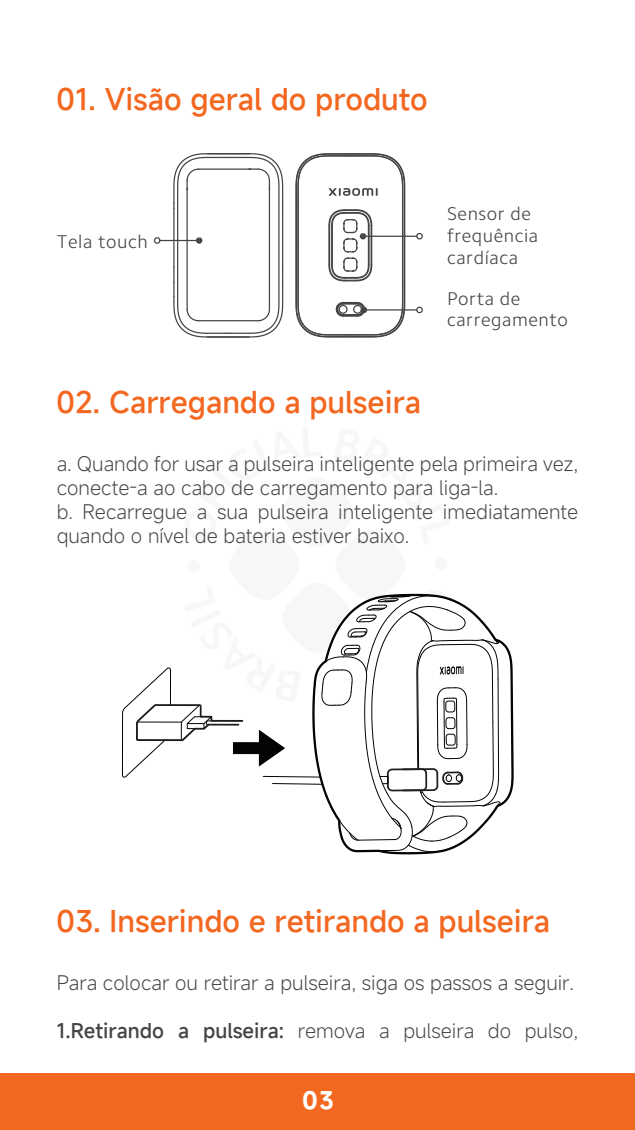
<style>
.page{position:relative;width:635px;height:1130px;background:#fff}
.page>*{position:absolute;margin:0;border:0;box-sizing:border-box;transform-origin:0 0}
.t1{font:500 29.6px "Mi Sans";color:#f36821}
.t2{font:600 23.6px "Mi Sans";color:#fff}
.t3{font:300 20px/24px "Mi Sans";color:#434445}
.t4{font:300 18.4px/21.6px "Camphor Pro";letter-spacing:.03em;color:#434445}
.s1{font-weight:500}
</style>
<div class="page">
<div style="left:0;top:1073px;width:635px;height:56px;background:#f36821"></div>
<svg style="left:173px;top:153px;width:111px;height:185px"></svg>
<hr style="left:160px;top:240px;width:39px;height:1px;background:#434545">
<div style="left:154px;top:237px;width:7px;height:7px;border:1px solid #434545;border-radius:50%"></div>
<svg style="left:196px;top:237px;width:6px;height:7px"></svg>
<hr style="left:363px;top:235px;width:54px;height:2px;background:#434545">
<div style="left:416px;top:233px;width:7px;height:6px;border:1px solid #434545;border-radius:50%"></div>
<hr style="left:364px;top:309px;width:53px;height:1px;background:#434545">
<div style="left:416px;top:306px;width:7px;height:7px;border:1px solid #434545;border-radius:50%"></div>
<svg style="left:295px;top:153px;width:111px;height:185px"></svg>
<svg style="left:122px;top:593px;width:391px;height:262px"></svg>
<h1 class="t1" style="left:56px;top:77px;width:373px">01. Visão geral do produto</h1>
<p class="t4" style="left:57px;top:230px;width:92px">Tela touch</p>
<h1 class="t1" style="left:56px;top:379px;width:366px">02. Carregando a pulseira</h1>
<p class="t4" style="left:447px;top:203px;width:93px">Sensor de frequência cardíaca</p>
<p class="t4" style="left:447px;top:287px;width:122px">Porta de carregamento</p>
<p class="t3" style="left:57px;top:451px;width:523px">a. Quando for usar a pulseira inteligente pela primeira vez, conecte-a ao cabo de carregamento para liga-la.<br>b. Recarregue a sua pulseira inteligente imediatamente quando o nível de bateria estiver baixo.</p>
<h1 class="t1" style="left:56px;top:898px;width:495px">03. Inserindo e retirando a pulseira</h1>
<p class="t3" style="left:57px;top:969px;width:519px">Para colocar ou retirar a pulseira, siga os passos a seguir.</p>
<p class="t3" style="left:57px;top:1017px;width:523px"><span class="s1">1.Retirando a pulseira:</span> remova a pulseira do pulso,</p>
<p class="t2" style="left:302px;top:1080px;width:33px">03</p>
</div>
